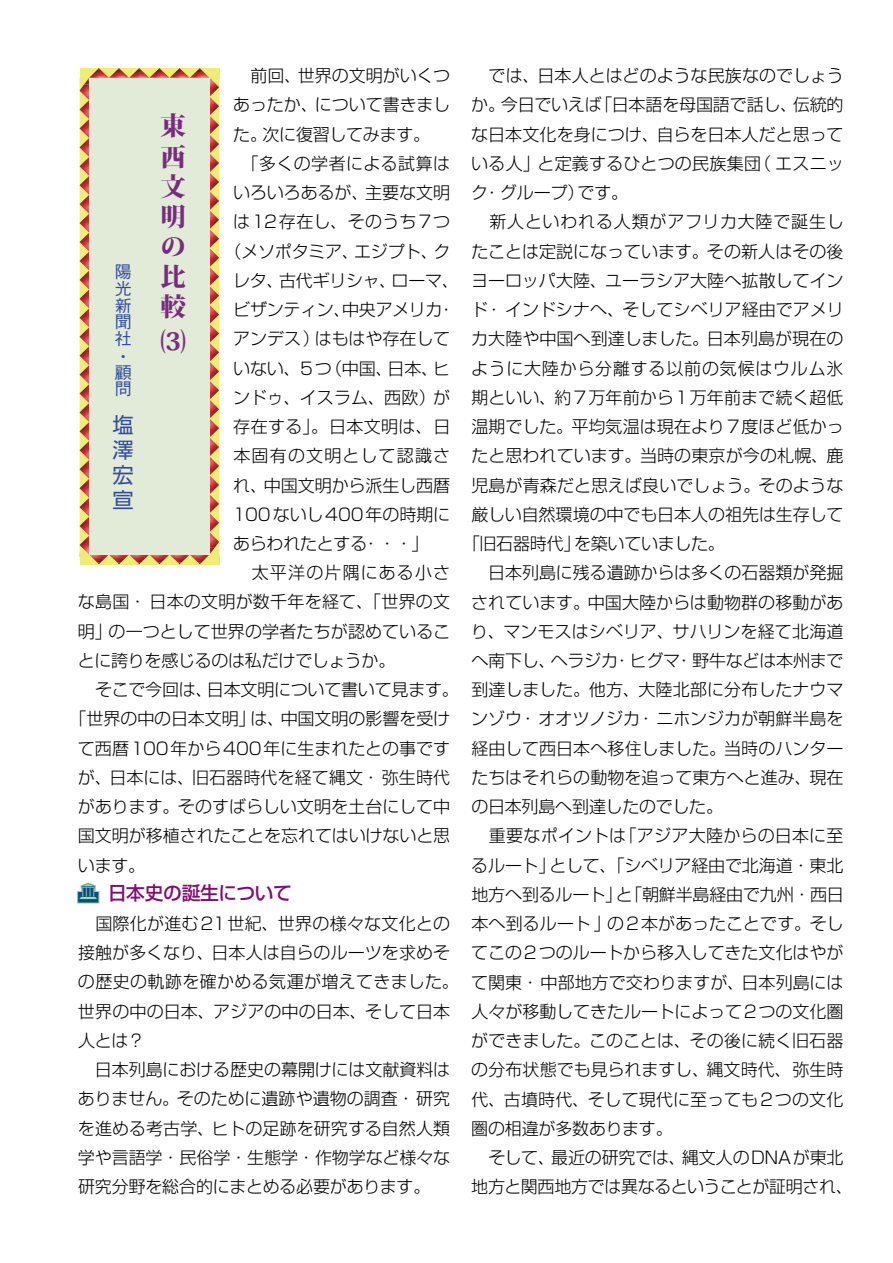
<style>
.page{position:relative;width:893px;height:1263px;background:#fff}
.page>*{position:absolute;margin:0;border:0;box-sizing:border-box;transform-origin:0 0}
.t1{font:800 25.5px/30.2px "Koz Min Pro";color:#782c7f;text-align:justify}
.t2{font:21.3px/25.2px "Shin Go Pro";color:#304ca1;text-align:justify}
.t3{font:500 18.75px "Shin Go Pro";letter-spacing:-.025em;color:#840b71}
.t4{font:300 16.95px/29.2px "Shin Go Pro";color:#000}
.t5{font:300 16.95px "Shin Go Pro";letter-spacing:.045em;color:#000}
.t6{font:300 16.95px "Shin Go Pro";letter-spacing:.02em;color:#000}
.t7{font:300 16.95px/29.2px "Shin Go Pro";letter-spacing:-.025em;color:#000}
.t8{font:300 16.95px "Shin Go Pro";letter-spacing:.025em;color:#000}
.t9{font:300 16.95px "Shin Go Pro";letter-spacing:.07em;color:#000}
.t10{font:300 16.95px "Shin Go Pro";letter-spacing:.065em;color:#000}
.t11{font:500 16.95px/16.6px "Gothic BBB Pro";color:#304ca1}
</style>
<div class="page">
<img style="left:219px;top:81px;width:1px;height:467px">
<img style="left:210px;top:81px;width:9px;height:467px">
<img style="left:97px;top:562px;width:105px;height:2px">
<img style="left:91px;top:554px;width:118px;height:8px">
<svg style="left:207px;top:548px;width:13px;height:7px"></svg>
<img style="left:79px;top:85px;width:1px;height:467px">
<img style="left:80px;top:85px;width:9px;height:467px">
<svg style="left:79px;top:552px;width:13px;height:4px"></svg>
<img style="left:97px;top:68px;width:105px;height:2px">
<img style="left:89px;top:70px;width:119px;height:8px">
<svg style="left:207px;top:76px;width:13px;height:5px"></svg>
<svg style="left:79px;top:78px;width:10px;height:7px"></svg>
<div style="left:89px;top:78px;width:121px;height:476px;background:#e2ebd7"></div>
<svg style="left:77px;top:882px;width:23px;height:22px"></svg>
<p class="t11" style="left:115px;top:262px;width:18px;text-align:justify">陽光新聞社</p>
<p class="t11" style="left:115px;top:346px;width:12px">・</p>
<h1 class="t1" style="left:160px;top:110px;width:27px">東西文明の比較</h1>
<h1 class="t1" style="left:160px;top:325px;width:26px">(3)</h1>
<p class="t4" style="left:233px;top:59px;width:69px">　前回、</p>
<p class="t4" style="left:298px;top:59px;width:154px">世界の文明がいくつ</p>
<p class="t4" style="left:315px;top:88px;width:137px">について書きまし</p>
<p class="t4" style="left:262px;top:88px;width:169px;text-indent:-29px">あったか、<br>次に復習してみます。</p>
<p class="t4" style="left:233px;top:117px;width:35px">た。</p>
<p class="t8" style="left:233px;top:149px;width:218px">　「多くの学者による試算は</p>
<p class="t4" style="left:365px;top:176px;width:87px">主要な文明</p>
<p class="t4" style="left:233px;top:176px;width:137px">いろいろあるが、</p>
<p class="t6" style="left:233px;top:208px;width:219px">は12存在し、そのうち7つ</p>
<p class="t4" style="left:433px;top:234px;width:19px">ク</p>
<p class="t4" style="left:225px;top:234px;width:136px">（メソポタミア、</p>
<p class="t4" style="left:354px;top:234px;width:85px">エジプト、</p>
<p class="t4" style="left:233px;top:264px;width:52px">レタ、</p>
<p class="t4" style="left:279px;top:264px;width:119px">古代ギリシャ、</p>
<p class="t4" style="left:392px;top:264px;width:69px">ローマ、</p>
<p class="t4" style="left:315px;top:293px;width:137px;text-indent:-82px">ビザンティン、<br>はもはや存在して</p>
<p class="t4" style="left:342px;top:293px;width:102px">中央アメリカ</p>
<p class="t4" style="left:438px;top:293px;width:19px">・</p>
<p class="t4" style="left:233px;top:322px;width:88px">アンデス）</p>
<p class="t4" style="left:325px;top:351px;width:69px">（中国、</p>
<p class="t4" style="left:388px;top:351px;width:52px">日本、</p>
<p class="t4" style="left:233px;top:351px;width:100px">いない、5つ</p>
<p class="t4" style="left:433px;top:351px;width:19px">ヒ</p>
<p class="t11" style="left:115px;top:362px;width:18px">顧問</p>
<p class="t2" style="left:113px;top:410px;width:22px">塩澤宏宣</p>
<p class="t4" style="left:233px;top:381px;width:204px">ンドゥ、イスラム、西欧）</p>
<p class="t8" style="left:233px;top:413px;width:219px">存在する」。日本文明は、日</p>
<p class="t9" style="left:233px;top:442px;width:218px">本固有の文明として認識さ</p>
<p class="t4" style="left:264px;top:468px;width:188px">中国文明から派生し西暦</p>
<p class="t4" style="left:433px;top:381px;width:19px">が</p>
<p class="t4" style="left:233px;top:468px;width:35px">れ、</p>
<p class="t4" style="left:233px;top:498px;width:219px">100ないし400年の時期に</p>
<p class="t4" style="left:363px;top:527px;width:68px">・・・「</p>
<p class="t4" style="left:233px;top:527px;width:136px">あらわれたとする</p>
<p class="t10" style="left:233px;top:559px;width:218px">　太平洋の片隅にある小さ</p>
<p class="t4" style="left:78px;top:585px;width:374px">な島国・日本の文明が数千年を経て、「世界の文</p>
<p class="t4" style="left:109px;top:615px;width:343px">の一つとして世界の学者たちが認めているこ</p>
<p class="t4" style="left:78px;top:615px;width:36px">明」</p>
<p class="t4" style="left:78px;top:644px;width:319px">とに誇りを感じるのは私だけでしょうか。</p>
<p class="t4" style="left:207px;top:673px;width:253px">日本文明について書いて見ます。</p>
<p class="t4" style="left:78px;top:673px;width:136px">　そこで今回は、</p>
<p class="t4" style="left:78px;top:702px;width:374px;text-indent:-9px">「世界の中の日本文明」<br>て西暦100年から400年に生まれたとの事ですが、日本には、旧石器時代を経て縄文・弥生時代があります。そのすばらしい文明を土台にして中国文明が移植されたことを忘れてはいけないと思います。</p>
<p class="t3" style="left:108px;top:878px;width:185px">日本史の誕生について</p>
<p class="t4" style="left:78px;top:907px;width:374px">　国際化が進む21世紀、世界の様々な文化との</p>
<p class="t4" style="left:78px;top:936px;width:374px">接触が多くなり、日本人は自らのルーツを求めそ</p>
<p class="t6" style="left:78px;top:968px;width:382px">の歴史の軌跡を確かめる気運が増えてきました。</p>
<p class="t4" style="left:78px;top:994px;width:374px">世界の中の日本、アジアの中の日本、そして日本</p>
<p class="t4" style="left:78px;top:1024px;width:68px">人とは?</p>
<p class="t4" style="left:78px;top:1053px;width:374px">　日本列島における歴史の幕開けには文献資料は</p>
<p class="t4" style="left:177px;top:1082px;width:275px">そのために遺跡や遺物の調査・研究</p>
<p class="t4" style="left:281px;top:702px;width:171px">中国文明の影響を受け</p>
<p class="t4" style="left:250px;top:702px;width:35px">は、</p>
<p class="t4" style="left:78px;top:1082px;width:374px">ありません。<br>を進める考古学、ヒトの足跡を研究する自然人類学や言語学・民俗学・生態学・作物学など様々な研究分野を総合的にまとめる必要があります。</p>
<p class="t4" style="left:471px;top:59px;width:374px;text-align:right">　では、日本人とはどのような民族なのでしょう伝統的</p>
<p class="t4" style="left:501px;top:88px;width:102px">今日でいえば</p>
<p class="t4" style="left:595px;top:88px;width:203px">「日本語を母国語で話し、</p>
<p class="t4" style="left:471px;top:88px;width:35px">か。</p>
<p class="t4" style="left:471px;top:118px;width:374px">な日本文化を身につけ、自らを日本人だと思って</p>
<p class="t4" style="left:754px;top:147px;width:91px">（エスニッ</p>
<p class="t4" style="left:537px;top:147px;width:225px">と定義するひとつの民族集団</p>
<p class="t4" style="left:471px;top:147px;width:70px">いる人」</p>
<p class="t4" style="left:483px;top:176px;width:102px">・グループ）</p>
<p class="t4" style="left:471px;top:176px;width:19px">ク</p>
<p class="t5" style="left:471px;top:208px;width:374px">　新人といわれる人類がアフリカ大陸で誕生し</p>
<p class="t4" style="left:471px;top:234px;width:374px">たことは定説になっています。その新人はその後</p>
<p class="t4" style="left:471px;top:264px;width:374px">ヨーロッパ大陸、ユーラシア大陸へ拡散してイン</p>
<p class="t4" style="left:471px;top:293px;width:374px">ド・インドシナへ、そしてシベリア経由でアメリ</p>
<p class="t4" style="left:471px;top:322px;width:374px">カ大陸や中国へ到達しました。日本列島が現在の</p>
<p class="t5" style="left:471px;top:354px;width:374px">ように大陸から分離する以前の気候はウルム氷</p>
<p class="t4" style="left:471px;top:381px;width:374px">期といい、約7万年前から1万年前まで続く超低</p>
<p class="t4" style="left:471px;top:410px;width:374px">温期でした。平均気温は現在より7度ほど低かっ</p>
<p class="t4" style="left:471px;top:439px;width:374px">たと思われています。当時の東京が今の札幌、鹿</p>
<p class="t4" style="left:471px;top:468px;width:374px">児島が青森だと思えば良いでしょう。そのような</p>
<p class="t4" style="left:471px;top:498px;width:374px">厳しい自然環境の中でも日本人の祖先は生存して</p>
<p class="t4" style="left:574px;top:527px;width:152px">を築いていました。</p>
<p class="t4" style="left:578px;top:176px;width:52px">です。</p>
<p class="t4" style="left:463px;top:527px;width:120px">「旧石器時代」</p>
<p class="t4" style="left:471px;top:556px;width:374px">　日本列島に残る遺跡からは多くの石器類が発掘</p>
<p class="t4" style="left:471px;top:585px;width:374px">されています。中国大陸からは動物群の移動があ</p>
<p class="t4" style="left:471px;top:615px;width:374px">り、マンモスはシベリア、サハリンを経て北海道</p>
<p class="t4" style="left:676px;top:644px;width:170px">・野牛などは本州まで</p>
<p class="t4" style="left:613px;top:644px;width:68px">・ヒグマ</p>
<p class="t4" style="left:551px;top:644px;width:69px">ヘラジカ</p>
<p class="t4" style="left:471px;top:644px;width:86px">へ南下し、</p>
<p class="t4" style="left:471px;top:673px;width:374px">到達しました。他方、大陸北部に分布したナウマ</p>
<p class="t4" style="left:637px;top:702px;width:208px">・ニホンジカが朝鮮半島を</p>
<p class="t4" style="left:471px;top:702px;width:52px">ンゾウ</p>
<p class="t4" style="left:471px;top:731px;width:374px">経由して西日本へ移住しました。当時のハンター</p>
<p class="t4" style="left:471px;top:761px;width:374px">たちはそれらの動物を追って東方へと進み、現在</p>
<p class="t4" style="left:471px;top:790px;width:253px">の日本列島へ到達したのでした。</p>
<p class="t4" style="left:619px;top:819px;width:226px">「アジア大陸からの日本に至</p>
<p class="t4" style="left:519px;top:702px;width:122px">・オオツノジカ</p>
<p class="t4" style="left:549px;top:819px;width:295px;text-indent:-78px">　重要なポイントは<br>として、「シベリア経由で北海道・東北</p>
<p class="t4" style="left:471px;top:848px;width:86px">るルート」</p>
<p class="t4" style="left:471px;top:878px;width:374px">地方へ到るルート 「と」 朝鮮半島経由で九州・西日</p>
<p class="t4" style="left:607px;top:907px;width:238px">の 2本があったことです。そし</p>
<p class="t4" style="left:471px;top:907px;width:141px">本へ到るルート」</p>
<p class="t4" style="left:471px;top:936px;width:374px">てこの2つのルートから移入してきた文化はやが</p>
<p class="t4" style="left:742px;top:965px;width:103px">日本列島には</p>
<p class="t4" style="left:471px;top:965px;width:274px">て関東・中部地方で交わりますが、</p>
<p class="t4" style="left:471px;top:995px;width:374px">人々が移動してきたルートによって２つの文化圏</p>
<p class="t4" style="left:471px;top:1024px;width:374px">ができました。このことは、その後に続く旧石器</p>
<p class="t4" style="left:471px;top:1053px;width:374px">の分布状態でも見られますし、縄文時代、弥生時</p>
<p class="t4" style="left:471px;top:1082px;width:374px">代、古墳時代、そして現代に至っても２つの文化</p>
<p class="t4" style="left:471px;top:1112px;width:203px">圏の相違が多数あります。</p>
<p class="t4" style="left:682px;top:1141px;width:163px">縄文人のDNAが東北</p>
<p class="t4" style="left:551px;top:1141px;width:136px">最近の研究では、</p>
<p class="t7" style="left:471px;top:1141px;width:383px">　そして、<br>地方と関西地方では異なるということが証明され、</p>
</div>
